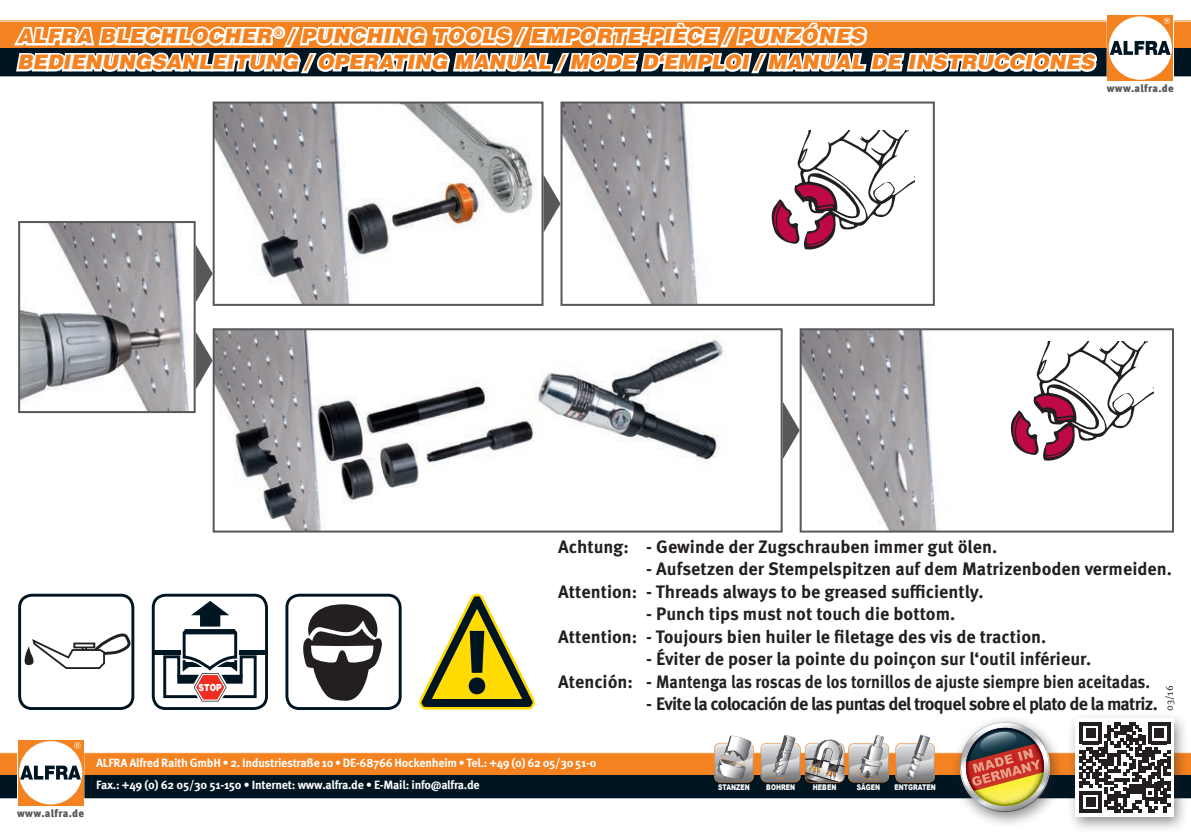
<style>
.page{position:relative;width:1191px;height:840px;background:#fff}
.page>*{position:absolute;margin:0;border:0;box-sizing:border-box;transform-origin:0 0}
.t1{font:700 92.4px "Myriad Pro";color:#001522}
.t2{font:italic 900 20px/26px "Helvetica LT Std";color:#f58220}
.t3{font:700 18px/23.4px "Meta OT";color:#231f20}
.t4{font:700 18px "Meta OT";letter-spacing:-.045em;color:#231f20}
.t5{font:700 12px/21.4px "Meta OT";letter-spacing:-.02em;color:#fff}
.t6{font:900 10.8px "Meta OT";letter-spacing:.03em;color:#57585a}
.t7{font:10px "Meta OT";color:#231f20}
.t8{font:900 9.8px "Helvetica LT Std";color:#fff;scale:.79 1}
.t9{font:900 7.8px "Arial";color:#fff;scale:.77 1}
</style>
<div class="page">
<div style="left:0;top:21px;width:1191px;height:28px;background:#f58220"></div>
<div style="left:0;top:49px;width:1191px;height:28px;background:#001522"></div>
<hr style="left:0;top:21px;width:1191px;height:1px;background:#fff">
<hr style="left:0;top:76px;width:1191px;height:1px;background:#fff">
<div style="left:0;top:752px;width:1191px;height:23px;background:#f58220"></div>
<div style="left:0;top:774px;width:1191px;height:24px;background:#001522"></div>
<hr style="left:0;top:797px;width:1191px;height:1px;background:#fff">
<svg style="left:1106px;top:15px;width:68px;height:66px"></svg>
<svg style="left:17px;top:740px;width:68px;height:66px"></svg>
<div style="left:950px;top:714px;width:115px;height:114px;background:#231f20;opacity:.5"></div>
<svg style="left:954px;top:717px;width:101px;height:99px"></svg>
<img style="left:978px;top:731px;width:40px;height:23px">
<div style="left:1066px;top:711px;width:123px;height:122px;background:#231f20;opacity:.5"></div>
<div style="left:1075px;top:718px;width:99px;height:98px;background:#fff"></div>
<svg style="left:1079px;top:722px;width:91px;height:90px"></svg>
<img style="left:216px;top:331px;width:510px;height:198px">
<div style="left:213px;top:328px;width:569px;height:204px;border:2px solid #57585a"></div>
<img style="left:216px;top:104px;width:321px;height:199px">
<div style="left:213px;top:101px;width:330px;height:205px;border:2px solid #57585a"></div>
<img style="left:563px;top:104px;width:352px;height:199px">
<div style="left:560px;top:101px;width:374px;height:205px;border:2px solid #57585a"></div>
<img style="left:802px;top:331px;width:352px;height:198px">
<div style="left:799px;top:328px;width:375px;height:204px;border:2px solid #57585a"></div>
<img style="left:21px;top:224px;width:168px;height:186px">
<div style="left:18px;top:221px;width:178px;height:192px;border:2px solid #57585a"></div>
<svg style="left:196px;top:331px;width:17px;height:58px"></svg>
<svg style="left:196px;top:244px;width:17px;height:58px"></svg>
<svg style="left:543px;top:174px;width:17px;height:58px"></svg>
<svg style="left:782px;top:401px;width:17px;height:58px"></svg>
<svg style="left:20px;top:597px;width:113px;height:111px"></svg>
<div style="left:18px;top:593px;width:116px;height:116px;border:3px solid #001522;border-radius:12px"></div>
<svg style="left:153px;top:597px;width:113px;height:111px"></svg>
<svg style="left:156px;top:649px;width:24px;height:4px"></svg>
<svg style="left:239px;top:649px;width:25px;height:4px"></svg>
<div style="left:152px;top:593px;width:116px;height:116px;border:3px solid #001522;border-radius:12px"></div>
<svg style="left:287px;top:597px;width:113px;height:111px"></svg>
<div style="left:285px;top:593px;width:116px;height:116px;border:3px solid #001522;border-radius:12px"></div>
<svg style="left:419px;top:593px;width:116px;height:117px"></svg>
<svg style="left:769px;top:130px;width:145px;height:121px"></svg>
<svg style="left:1009px;top:341px;width:144px;height:121px"></svg>
<svg style="left:11px;top:20px;width:1088px;height:57px"></svg>
<svg style="left:895px;top:734px;width:40px;height:48px"></svg>
<svg style="left:714px;top:735px;width:39px;height:47px"></svg>
<svg style="left:760px;top:735px;width:129px;height:47px"></svg>
<p class="t2" style="left:17px;top:23px;width:1078px">ALFRA BLECHLOCHER <sup>®</sup> / PUNCHING TOOLS / EMPORTE-PIÈCE / PUNZÓNES<br>BEDIENUNGSANLEITUNG / OPERATING MANUAL / MODE D‘EMPLOI / MANUAL DE INSTRUCCIONES</p>
<p class="t6" style="left:1106px;top:82px;width:69px">www.alfra.de</p>
<p class="t8" style="left:199px;top:680px;width:31px">STOP</p>
<h1 class="t1" style="left:464px;top:601px;width:26px">!</h1>
<p class="t3" style="left:558px;top:535px;width:440px">Achtung: - Gewinde der Zugschrauben immer gut ölen.</p>
<p class="t3" style="left:558px;top:557px;width:615px;text-indent:88px">- Aufsetzen der Stempelspitzen auf dem Matrizenboden vermeiden.<br>Attention: - Threads always to be greased sufficiently.</p>
<p class="t3" style="left:558px;top:602px;width:489px;text-align:center">- Punch tips must not touch die bottom.<br>Attention: - Toujours bien huiler le filetage des vis de traction.</p>
<p class="t3" style="left:558px;top:647px;width:593px;text-indent:88px">- Éviter de poser la pointe du poinçon sur l‘outil inférieur.<br>Atención: - Mantenga las roscas de los tornillos de ajuste siempre bien aceitadas.</p>
<p class="t4" style="left:646px;top:692px;width:513px">- Evite la colocación de las puntas del troquel sobre el plato de la matriz.</p>
<p class="t7" style="left:1163px;top:710px;width:27px;rotate:-90deg">03/16</p>
<p class="t6" style="left:17px;top:806px;width:69px">www.alfra.de</p>
<p class="t5" style="left:96px;top:752px;width:502px">ALFRA Alfred Raith GmbH • 2. Industriestraße 10 • DE-68766 Hockenheim • Tel.: +49 (0) 62 05/30 51-0<br>Fax.: +49 (0) 62 05/30 51-150 • Internet: www.alfra.de • E-Mail: info@alfra.de</p>
<p class="t9" style="left:718px;top:781px;width:43px">STANZEN</p>
<p class="t9" style="left:766px;top:781px;width:39px">BOHREN</p>
<p class="t9" style="left:813px;top:782px;width:32px">HEBEN</p>
<p class="t9" style="left:857px;top:781px;width:32px">SÄGEN</p>
<p class="t9" style="left:894px;top:781px;width:55px">ENTGRATEN</p>
</div>
